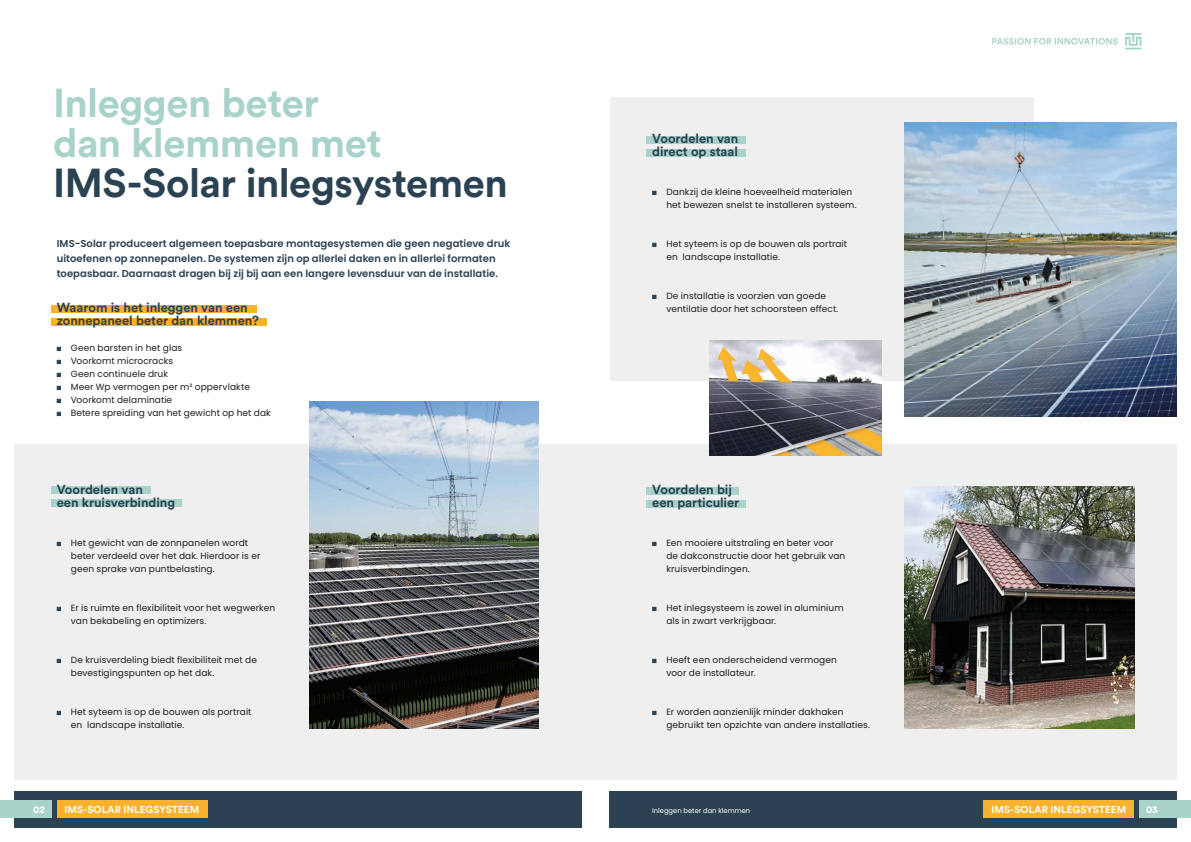
<style>
.page{position:relative;width:1191px;height:842px;background:#fff}
.page>*{position:absolute;margin:0;border:0;box-sizing:border-box;transform-origin:0 0}
.t1{font:700 40px/40px "Circular Std";letter-spacing:-.01em;color:#a9d3ca}
.t2{font:700 40px "Circular Std";letter-spacing:-.015em;color:#2b4252}
.t3{font:700 13px/13px "Circular Std";letter-spacing:-.005em;color:#2b4252}
.t4{font:600 10px/15px "Poppins";letter-spacing:.005em;color:#2b4252}
.t5{font:700 10px "Circular Std";letter-spacing:.005em;color:#fff}
.t6{font:9px/13px "Poppins";letter-spacing:.01em;color:#211e1b}
.t7{font:6.8px "Poppins";color:#fff}
</style>
<div class="page">
<div style="left:14px;top:444px;width:1162px;height:336px;background:#f0efef"></div>
<div style="left:609px;top:98px;width:424px;height:283px;background:#f0efef"></div>
<div style="left:14px;top:791px;width:567px;height:37px;background:#2b4252"></div>
<div style="left:0;top:801px;width:51px;height:17px;background:#a9d3ca"></div>
<div style="left:609px;top:791px;width:567px;height:37px;background:#2b4252"></div>
<div style="left:1140px;top:801px;width:51px;height:17px;background:#a9d3ca"></div>
<img style="left:904px;top:123px;width:272px;height:293px">
<svg style="left:992px;top:38px;width:125px;height:7px"></svg>
<svg style="left:1125px;top:33px;width:16px;height:16px"></svg>
<div style="left:57px;top:801px;width:150px;height:17px;background:#f9b22d"></div>
<div style="left:983px;top:801px;width:151px;height:17px;background:#f9b22d"></div>
<div style="left:646px;top:136px;width:100px;height:8px;background:#a9d3ca"></div>
<div style="left:646px;top:487px;width:93px;height:7px;background:#a9d3ca"></div>
<div style="left:646px;top:149px;width:100px;height:8px;background:#a9d3ca"></div>
<div style="left:646px;top:500px;width:100px;height:7px;background:#a9d3ca"></div>
<svg style="left:652px;top:191px;width:4px;height:4px"></svg>
<svg style="left:652px;top:243px;width:4px;height:4px"></svg>
<svg style="left:652px;top:295px;width:4px;height:4px"></svg>
<svg style="left:652px;top:542px;width:4px;height:4px"></svg>
<svg style="left:652px;top:607px;width:4px;height:4px"></svg>
<svg style="left:652px;top:659px;width:4px;height:4px"></svg>
<svg style="left:652px;top:711px;width:4px;height:4px"></svg>
<div style="left:51px;top:305px;width:205px;height:7px;background:#f9b22d"></div>
<div style="left:51px;top:487px;width:99px;height:7px;background:#a9d3ca"></div>
<div style="left:51px;top:318px;width:215px;height:7px;background:#f9b22d"></div>
<div style="left:51px;top:500px;width:130px;height:7px;background:#a9d3ca"></div>
<svg style="left:57px;top:347px;width:4px;height:4px"></svg>
<svg style="left:57px;top:360px;width:4px;height:4px"></svg>
<svg style="left:57px;top:373px;width:4px;height:4px"></svg>
<svg style="left:57px;top:386px;width:4px;height:4px"></svg>
<svg style="left:57px;top:399px;width:4px;height:4px"></svg>
<svg style="left:57px;top:412px;width:4px;height:4px"></svg>
<svg style="left:57px;top:542px;width:4px;height:4px"></svg>
<svg style="left:57px;top:607px;width:4px;height:4px"></svg>
<svg style="left:57px;top:659px;width:4px;height:4px"></svg>
<svg style="left:57px;top:711px;width:4px;height:4px"></svg>
<img style="left:309px;top:402px;width:230px;height:326px">
<img style="left:904px;top:487px;width:230px;height:241px">
<img style="left:709px;top:340px;width:173px;height:116px">
<h1 class="t1" style="left:53px;top:82px;width:330px">Inleggen beter dan klemmen met</h1>
<h1 class="t2" style="left:53px;top:158px;width:456px">IMS-Solar inlegsystemen</h1>
<p class="t4" style="left:57px;top:236px;width:455px">IMS-Solar produceert algemeen toepasbare montagesystemen die geen negatieve druk uitoefenen op zonnepanelen. De systemen zijn op allerlei daken en in allerlei formaten toepasbaar. Daarnaast dragen bij zij bij aan een langere levensduur van de installatie.</p>
<h2 class="t3" style="left:57px;top:301px;width:204px">Waarom is het inleggen van een zonnepaneel beter dan klemmen?</h2>
<p class="t6" style="left:71px;top:341px;width:201px">Geen barsten in het glas<br>Voorkomt microcracks<br>Geen continuele druk<br>Meer Wp vermogen per m² oppervlakte<br>Voorkomt delaminatie<br>Betere spreiding van het gewicht op het dak</p>
<h2 class="t3" style="left:57px;top:483px;width:120px">Voordelen van<br>een kruisverbinding</h2>
<p class="t6" style="left:71px;top:536px;width:191px">Het gewicht van de zonnpanelen wordt beter verdeeld over het dak. Hierdoor is er geen sprake van puntbelasting.</p>
<p class="t6" style="left:71px;top:601px;width:206px">Er is ruimte en flexibiliteit voor het wegwerken van bekabeling en optimizers.</p>
<p class="t6" style="left:71px;top:653px;width:188px">De kruisverdeling biedt flexibiliteit met de bevestigingspunten op het dak.</p>
<p class="t6" style="left:71px;top:705px;width:182px">Het syteem is op de bouwen als portrait en landscape installatie.</p>
<h2 class="t3" style="left:652px;top:132px;width:88px">Voordelen van direct op staal</h2>
<p class="t6" style="left:666px;top:185px;width:192px">Dankzij de kleine hoeveelheid materialen het bewezen snelst te installeren systeem.</p>
<p class="t6" style="left:666px;top:237px;width:182px">Het syteem is op de bouwen als portrait en landscape installatie.</p>
<p class="t6" style="left:666px;top:289px;width:174px">De installatie is voorzien van goede ventilatie door het schoorsteen effect.</p>
<h2 class="t3" style="left:652px;top:483px;width:89px">Voordelen bij een particulier</h2>
<p class="t6" style="left:666px;top:536px;width:180px">Een mooiere uitstraling en beter voor de dakconstructie door het gebruik van kruisverbindingen.</p>
<p class="t6" style="left:666px;top:601px;width:179px">Het inlegsysteem is zowel in aluminium als in zwart verkrijgbaar.</p>
<p class="t6" style="left:666px;top:653px;width:172px">Heeft een onderscheidend vermogen voor de installateur.</p>
<p class="t6" style="left:666px;top:705px;width:205px">Er worden aanzienlijk minder dakhaken gebruikt ten opzichte van andere installaties.</p>
<p class="t5" style="left:33px;top:803px;width:13px">02</p>
<p class="t5" style="left:65px;top:803px;width:136px">IMS-SOLAR INLEGSYSTEEM</p>
<p class="t7" style="left:652px;top:806px;width:103px">Algemene brochure IMS-Solar</p>
<p class="t5" style="left:1049px;top:803px;width:79px">3 DAKSOORTEN</p>
<p class="t5" style="left:1146px;top:803px;width:13px">03</p>
<p class="t7" style="left:652px;top:806px;width:99px">Inleggen beter dan klemmen</p>
<p class="t5" style="left:991px;top:803px;width:136px">IMS-SOLAR INLEGSYSTEEM</p>
</div>
